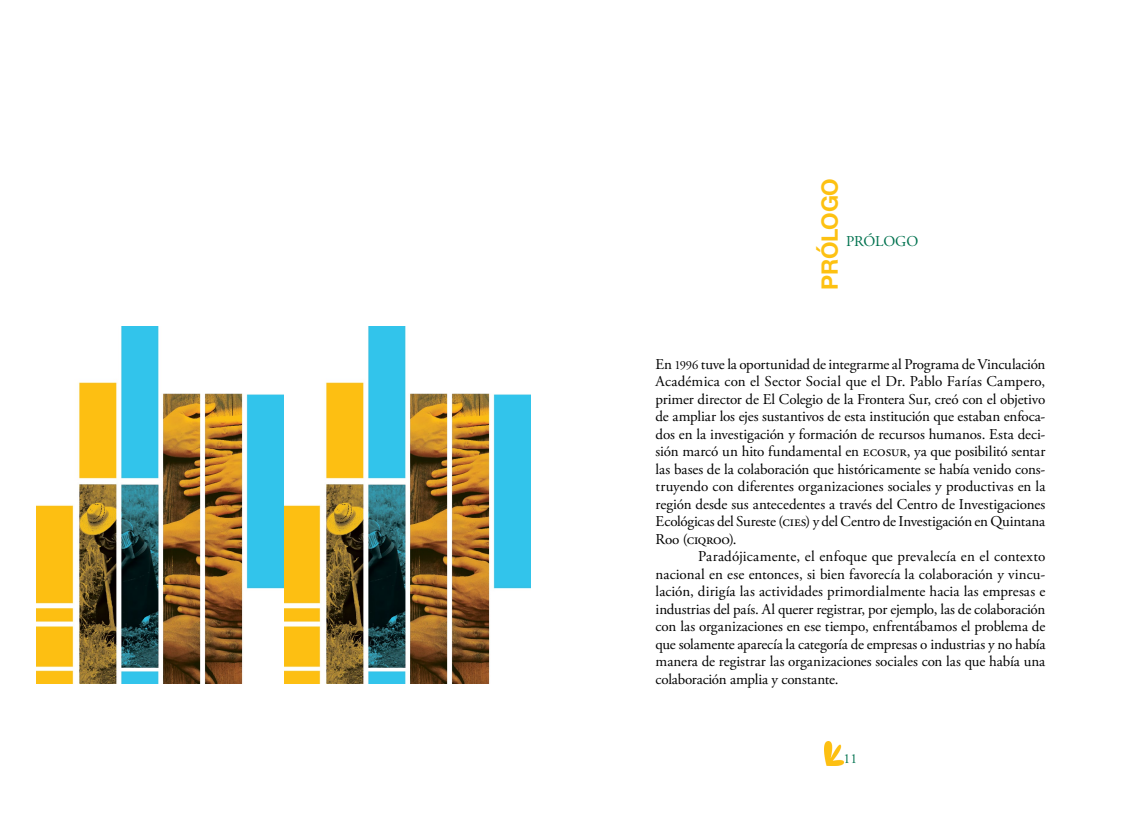
<style>
.page{position:relative;width:1134px;height:815px;background:#fff}
.page>*{position:absolute;margin:0;border:0;box-sizing:border-box;transform-origin:0 0}
.t1{font:700 22.5px "Helvetica Neue";letter-spacing:-.02em;color:#fdc112}
.t2{font:15px/17.5px "Adobe Garamond Pro";letter-spacing:-.005em;color:#000;text-align:justify}
.t3{font:15px "Adobe Garamond Pro";letter-spacing:-.01em;color:#00724f}
.t4{font:13.75px "Adobe Garamond Pro";color:#00724f}
.s1{font-size:12.5px}
</style>
<div class="page">
<img style="left:825px;top:741px;width:18px;height:24px">
<img style="left:37px;top:327px;width:493px;height:357px">
<h1 class="t1" style="left:812px;top:290px;width:113px;rotate:-90deg">PRÓLOGO</h1>
<p class="t3" style="left:846px;top:233px;width:74px">PRÓLOGO</p>
<p class="t2" style="left:656px;top:356px;width:391px">En <span class="s1">1996</span> tuve la oportunidad de integrarme al Programa de Vinculación Académica con el Sector Social que el Dr. Pablo Farías Campero, primer director de El Colegio de la Frontera Sur, creó con el objetivo de ampliar los ejes sustantivos de esta institución que estaban enfoca&shy;dos en la investigación y formación de recursos humanos. Esta deci&shy;sión marcó un hito fundamental en ecosur, ya que posibilitó sentar las bases de la colaboración que históricamente se había venido cons&shy;truyendo con diferentes organizaciones sociales y productivas en la región desde sus antecedentes a través del Centro de Investigaciones Ecológicas del Sureste (cies) y del Centro de Investigación en Quintana Roo (ciqroo).</p>
<p class="t2" style="left:655px;top:548px;width:391px;text-indent:43px">Paradójicamente, el enfoque que prevalecía en el contexto nacional en ese entonces, si bien favorecía la colaboración y vincu&shy;lación, dirigía las actividades primordialmente hacia las empresas e industrias del país. Al querer registrar, por ejemplo, las de colaboración con las organizaciones en ese tiempo, enfrentábamos el problema de que solamente aparecía la categoría de empresas o industrias y no había manera de registrar las organizaciones sociales con las que había una colaboración amplia y constante.</p>
<p class="t4" style="left:843px;top:750px;width:15px">11</p>
</div>
